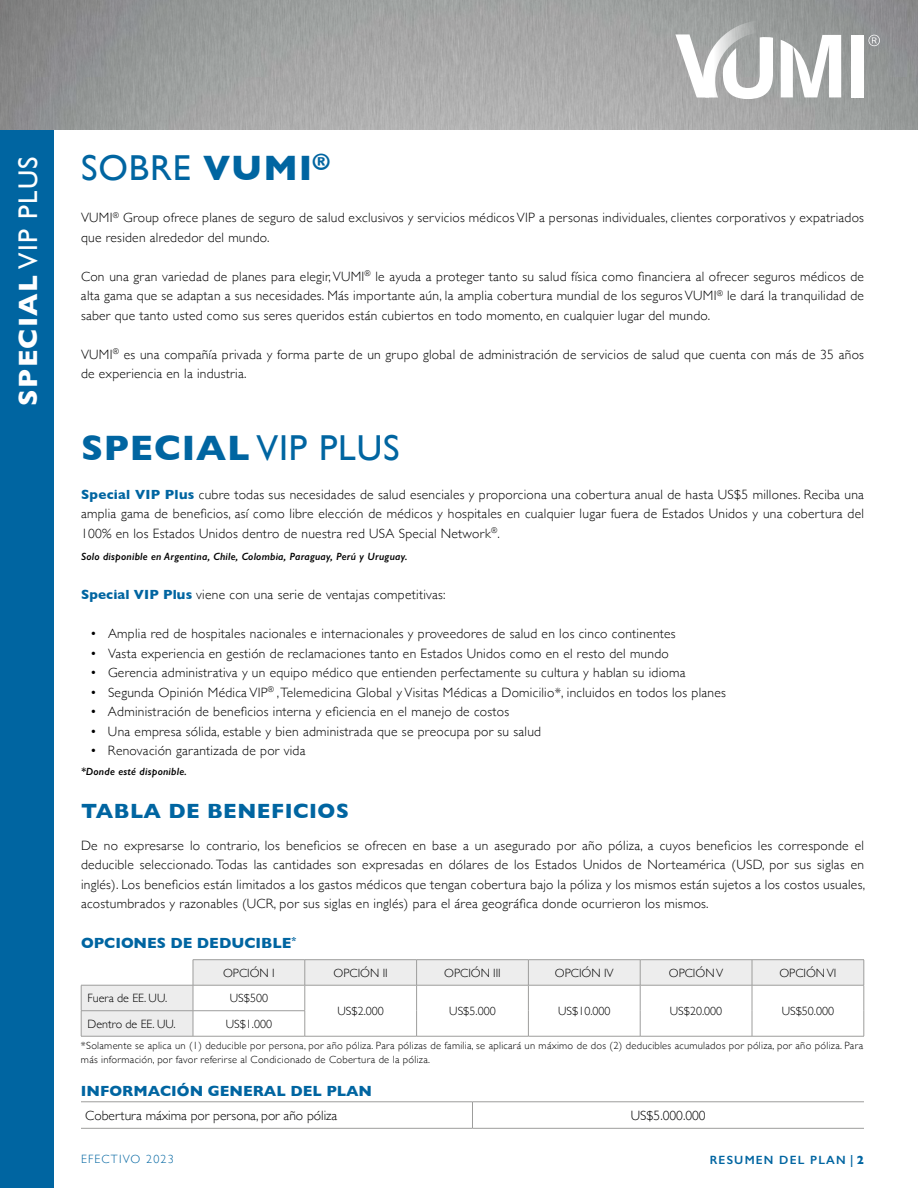
<style>
.page{position:relative;width:918px;height:1188px;background:#fff}
.page>*{position:absolute;margin:0;border:0;box-sizing:border-box;transform-origin:0 0}
.t1{font:700 36px "Gill Sans";letter-spacing:.025em;color:#0065a1}
.t2{font:36px "Gill Sans";letter-spacing:.025em;color:#0065a1}
.t3{font:700 27px "Gill Sans";letter-spacing:.05em;color:#fff}
.t4{font:700 21px "Gill Sans";letter-spacing:.025em;color:#0065a1}
.t5{font:700 15px "Gill Sans";color:#0065a1}
.t6{font:300 13.5px/19.5px "Gill Sans";letter-spacing:.02em;color:#000;text-align:justify}
.t7{font:300 13.5px "Gill Sans";color:#000}
.t8{font:300 12px "Gill Sans";color:#000}
.t9{font:600 12px "Gill Sans";letter-spacing:.1em;color:#0065a1}
.t10{font:300 12px "Gill Sans";letter-spacing:.1em;color:#0065a1}
.t11{font:300 10.5px/13.5px "Gill Sans";letter-spacing:.025em;color:#000}
.t12{font:italic 600 10.5px "Gill Sans";letter-spacing:.02em;color:#000}
.s1{font-weight:400}
.s2{font-weight:700}
.s3{font-weight:700;color:#0065a1}
</style>
<div class="page">
<div style="left:0;top:0;width:54px;height:1188px;background:#0065a1"></div>
<img style="left:0;top:0;width:918px;height:130px">
<svg style="left:869px;top:35px;width:11px;height:11px"></svg>
<div style="left:851px;top:35px;width:13px;height:62px;background:#fff"></div>
<svg style="left:781px;top:35px;width:60px;height:62px"></svg>
<svg style="left:675px;top:20px;width:98px;height:79px"></svg>
<svg style="left:81px;top:960px;width:783px;height:76px"></svg>
<hr style="left:193px;top:959px;width:112px;height:1px;background:#9d9d9c">
<hr style="left:305px;top:959px;width:112px;height:1px;background:#9d9d9c">
<hr style="left:417px;top:959px;width:111px;height:1px;background:#9d9d9c">
<hr style="left:528px;top:959px;width:112px;height:1px;background:#9d9d9c">
<hr style="left:640px;top:959px;width:112px;height:1px;background:#9d9d9c">
<hr style="left:752px;top:959px;width:112px;height:1px;background:#9d9d9c">
<hr style="left:81px;top:985px;width:112px;height:1px;background:#9d9d9c">
<hr style="left:193px;top:985px;width:112px;height:1px;background:#9d9d9c">
<hr style="left:305px;top:985px;width:112px;height:1px;background:#9d9d9c">
<hr style="left:417px;top:985px;width:111px;height:1px;background:#9d9d9c">
<hr style="left:528px;top:985px;width:112px;height:1px;background:#9d9d9c">
<hr style="left:640px;top:985px;width:112px;height:1px;background:#9d9d9c">
<hr style="left:752px;top:985px;width:112px;height:1px;background:#9d9d9c">
<svg style="left:416px;top:960px;width:1px;height:76px"></svg>
<svg style="left:528px;top:960px;width:1px;height:76px"></svg>
<svg style="left:640px;top:960px;width:1px;height:76px"></svg>
<svg style="left:752px;top:960px;width:1px;height:76px"></svg>
<svg style="left:864px;top:960px;width:1px;height:76px"></svg>
<hr style="left:305px;top:1036px;width:112px;height:1px;background:#9d9d9c">
<hr style="left:417px;top:1036px;width:111px;height:1px;background:#9d9d9c">
<hr style="left:528px;top:1036px;width:112px;height:1px;background:#9d9d9c">
<hr style="left:640px;top:1036px;width:112px;height:1px;background:#9d9d9c">
<hr style="left:752px;top:1036px;width:112px;height:1px;background:#9d9d9c">
<hr style="left:81px;top:1010px;width:112px;height:1px;background:#9d9d9c">
<svg style="left:81px;top:985px;width:1px;height:51px"></svg>
<hr style="left:193px;top:1010px;width:112px;height:1px;background:#9d9d9c">
<svg style="left:193px;top:960px;width:1px;height:76px"></svg>
<svg style="left:305px;top:960px;width:1px;height:76px"></svg>
<hr style="left:81px;top:1036px;width:112px;height:1px;background:#9d9d9c">
<hr style="left:193px;top:1036px;width:112px;height:1px;background:#9d9d9c">
<svg style="left:472px;top:1103px;width:1px;height:25px"></svg>
<hr style="left:81px;top:1128px;width:391px;height:1px;background:#9d9d9c">
<hr style="left:472px;top:1128px;width:392px;height:1px;background:#9d9d9c">
<hr style="left:81px;top:1102px;width:391px;height:1px;background:#9d9d9c">
<hr style="left:472px;top:1102px;width:392px;height:1px;background:#9d9d9c">
<h2 class="t3" style="left:7px;top:406px;width:250px;rotate:-90deg">SPECIAL <span class="s1">VIP PLUS</span></h2>
<h1 class="t2" style="left:81px;top:147px;width:251px">SOBRE <span class="s2">VUMI</span><sup>®</sup></h1>
<p class="t6" style="left:81px;top:207px;width:785px">VUMI<sup>®</sup> Group ofrece planes de seguro de salud exclusivos y servicios médicos VIP a personas individuales, clientes corporativos y expatriados que residen alrededor del mundo.</p>
<p class="t6" style="left:81px;top:266px;width:785px">Con una gran variedad de planes para elegir, VUMI<sup>®</sup> le ayuda a proteger tanto su salud física como financiera al ofrecer seguros médicos de alta gama que se adaptan a sus necesidades. Más importante aún, la amplia cobertura mundial de los seguros VUMI<sup>®</sup> le dará la tranquilidad de saber que tanto usted como sus seres queridos están cubiertos en todo momento, en cualquier lugar del mundo.</p>
<p class="t6" style="left:81px;top:344px;width:785px">VUMI<sup>®</sup> es una compañía privada y forma parte de un grupo global de administración de servicios de salud que cuenta con más de 35 años de experiencia en la industria.</p>
<h1 class="t1" style="left:81px;top:419px;width:320px">SPECIAL <span class="s1">VIP PLUS</span></h1>
<p class="t6" style="left:81px;top:484px;width:785px"><span class="s3">Special VIP Plus</span> cubre todas sus necesidades de salud esenciales y proporciona una cobertura anual de hasta US$5 millones. Reciba una amplia gama de beneficios, así como libre elección de médicos y hospitales en cualquier lugar fuera de Estados Unidos y una cobertura del 100% en los Estados Unidos dentro de nuestra red USA Special Network<sup>®</sup>.</p>
<p class="t12" style="left:81px;top:550px;width:328px">Solo disponible en Argentina, Chile, Colombia, Paraguay, Perú y Uruguay.</p>
<p class="t6" style="left:81px;top:585px;width:366px"><span class="s3">Special VIP Plus</span> viene con una serie de ventajas competitivas:</p>
<p class="t6" style="left:90px;top:624px;width:587px">• Amplia red de hospitales nacionales e internacionales y proveedores de salud en los cinco continentes</p>
<p class="t6" style="left:90px;top:643px;width:580px">• Vasta experiencia en gestión de reclamaciones tanto en Estados Unidos como en el resto del mundo</p>
<p class="t6" style="left:90px;top:663px;width:597px">• Gerencia administrativa y un equipo médico que entienden perfectamente su cultura y hablan su idioma</p>
<p class="t6" style="left:90px;top:682px;width:638px">• Segunda Opinión Médica VIP<sup>®</sup> , Telemedicina Global y Visitas Médicas a Domicilio*, incluidos en todos los planes</p>
<p class="t6" style="left:90px;top:702px;width:421px">• Administración de beneficios interna y eficiencia en el manejo de costos</p>
<p class="t6" style="left:90px;top:721px;width:453px">• Una empresa sólida, estable y bien administrada que se preocupa por su salud</p>
<p class="t6" style="left:90px;top:741px;width:217px">• Renovación garantizada de por vida</p>
<p class="t12" style="left:81px;top:765px;width:107px">*Donde esté disponible.</p>
<h3 class="t4" style="left:81px;top:795px;width:269px">TABLA DE BENEFICIOS</h3>
<p class="t6" style="left:81px;top:835px;width:786px">De no expresarse lo contrario, los beneficios se ofrecen en base a un asegurado por año póliza, a cuyos beneficios les corresponde el deducible seleccionado. Todas las cantidades son expresadas en dólares de los Estados Unidos de Norteamérica (USD, por sus siglas en inglés). Los beneficios están limitados a los gastos médicos que tengan cobertura bajo la póliza y los mismos están sujetos a los costos usuales, acostumbrados y razonables (UCR, por sus siglas en inglés) para el área geográfica donde ocurrieron los mismos.</p>
<p class="t5" style="left:81px;top:931px;width:217px">OPCIONES DE DEDUCIBLE<sup>*</sup></p>
<p class="t8" style="left:223px;top:963px;width:53px">OPCIÓN I</p>
<p class="t8" style="left:334px;top:963px;width:56px">OPCIÓN II</p>
<p class="t8" style="left:444px;top:963px;width:58px">OPCIÓN III</p>
<p class="t8" style="left:555px;top:963px;width:60px">OPCIÓN IV</p>
<p class="t8" style="left:669px;top:963px;width:56px">OPCIÓN V</p>
<p class="t8" style="left:779px;top:963px;width:59px">OPCIÓN VI</p>
<p class="t8" style="left:88px;top:989px;width:81px">Fuera de EE. UU.</p>
<p class="t8" style="left:230px;top:989px;width:40px">US$500</p>
<p class="t8" style="left:338px;top:1001px;width:48px">US$2.000</p>
<p class="t8" style="left:449px;top:1001px;width:48px">US$5.000</p>
<p class="t8" style="left:558px;top:1001px;width:54px">US$10.000</p>
<p class="t8" style="left:670px;top:1001px;width:54px">US$20.000</p>
<p class="t8" style="left:782px;top:1001px;width:54px">US$50.000</p>
<p class="t8" style="left:88px;top:1014px;width:89px">Dentro de EE. UU.</p>
<p class="t8" style="left:226px;top:1014px;width:48px">US$1.000</p>
<p class="t11" style="left:81px;top:1038px;width:784px">*Solamente se aplica un (1) deducible por persona, por año póliza. Para pólizas de familia, se aplicará un máximo de dos (2) deducibles acumulados por póliza, por año póliza. Para más información, por favor referirse al Condicionado de Cobertura de la póliza.</p>
<p class="t5" style="left:81px;top:1079px;width:293px">INFORMACIÓN GENERAL DEL PLAN</p>
<p class="t7" style="left:85px;top:1105px;width:254px">Cobertura máxima por persona, por año póliza</p>
<p class="t6" style="left:631px;top:1105px;width:76px">US$5.000.000</p>
<p class="t10" style="left:81px;top:1150px;width:94px">EFECTIVO 2023</p>
<p class="t9" style="left:710px;top:1153px;width:156px">RESUMEN DEL PLAN | <span class="s2">2</span></p>
</div>
